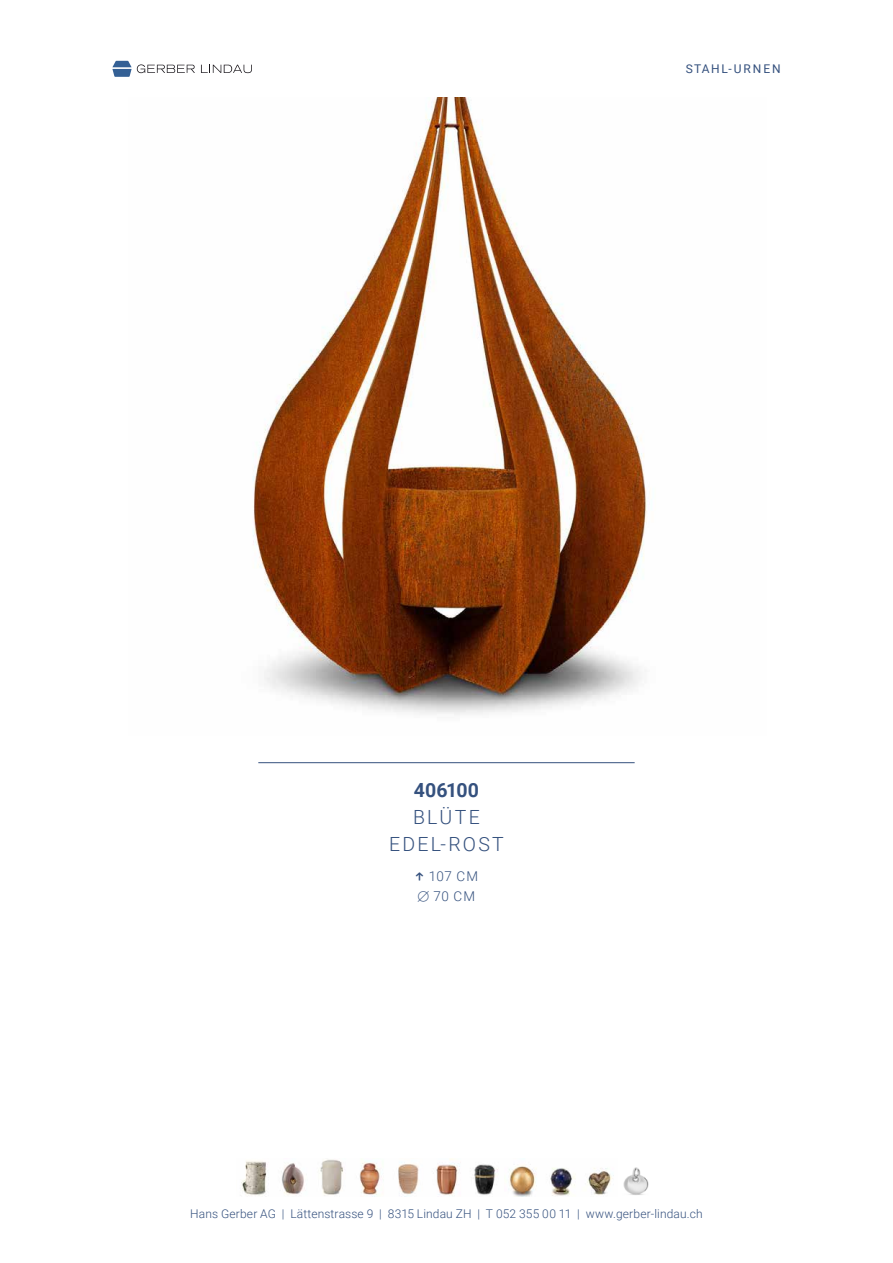
<style>
.page{position:relative;width:893px;height:1263px;background:#fff}
.page>*{position:absolute;margin:0;border:0;box-sizing:border-box;transform-origin:0 0}
.t1{font:300 19.5px/27px "Roboto";letter-spacing:.115em;color:#35517e;text-align:center}
.t2{font:700 19.5px "Roboto";letter-spacing:.005em;color:#35517e}
.t3{font:300 13.5px/19.5px "Roboto";letter-spacing:.04em;color:#35517e;text-align:right}
.t4{font:300 12px "Roboto";letter-spacing:.01em;color:#35517e}
.t5{font:12px "Roboto";letter-spacing:.155em;color:#35517e}
</style>
<div class="page">
<svg style="left:112px;top:61px;width:83px;height:16px"></svg>
<svg style="left:201px;top:65px;width:51px;height:8px"></svg>
<hr style="left:258px;top:762px;width:377px;height:1px;background:#35517e">
<img style="left:253px;top:98px;width:394px;height:617px">
<img style="left:241px;top:1159px;width:408px;height:37px">
<p class="t5" style="left:686px;top:60px;width:96px">STAHL-URNEN</p>
<h1 class="t2" style="left:414px;top:776px;width:67px">406100</h1>
<h1 class="t1" style="left:389px;top:803px;width:116px">BLÜTE<br>EDEL-ROST</h1>
<p class="t3" style="left:418px;top:866px;width:62px">107 CM ∅ 70 CM</p>
<p class="t4" style="left:190px;top:1205px;width:514px">Hans Gerber AG | Lättenstrasse 9 | 8315 Lindau ZH | T 052 355 00 11 | www.gerber-lindau.ch</p>
</div>
